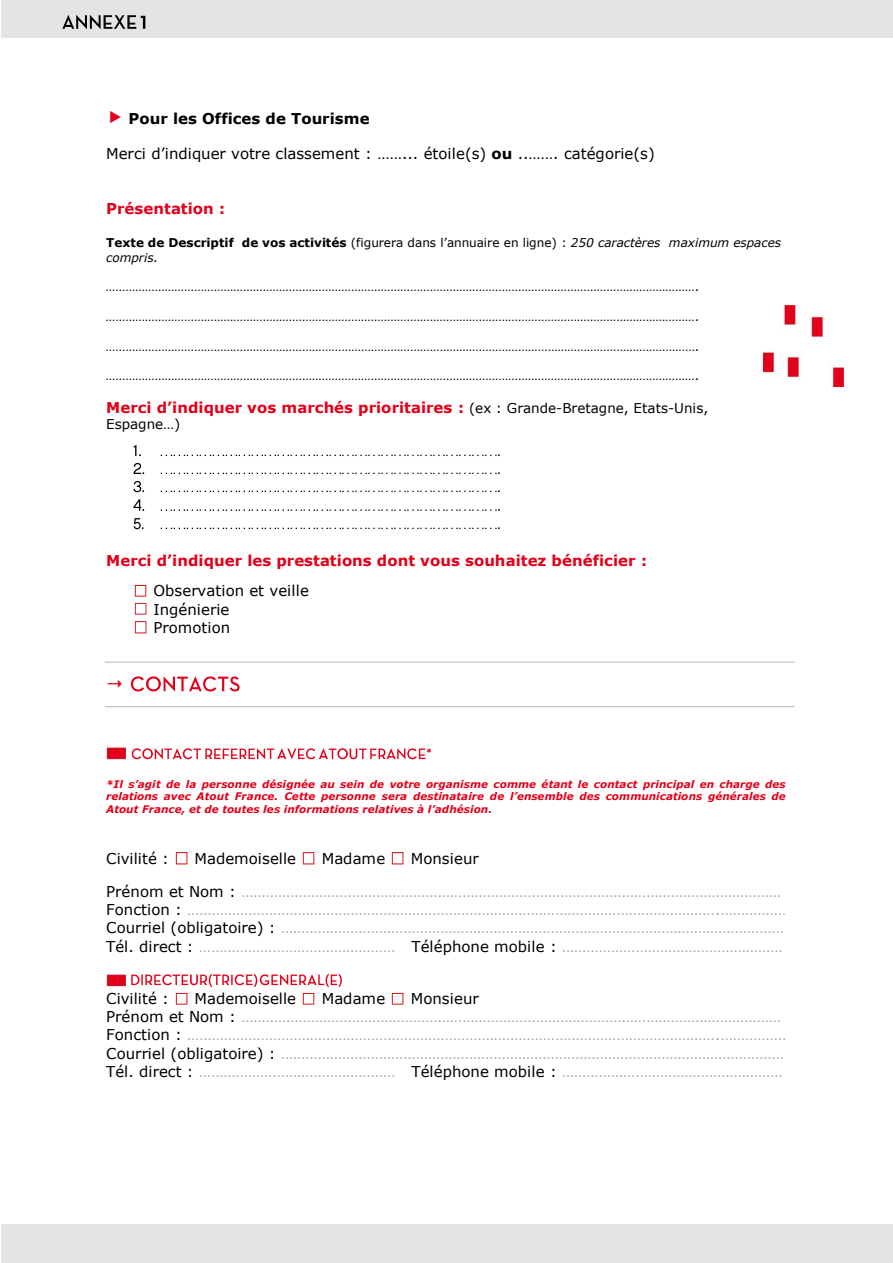
<style>
.page{position:relative;width:893px;height:1263px;background:#fff}
.page>*{position:absolute;margin:0;border:0;box-sizing:border-box;transform-origin:0 0}
.t1{font:15px "Verdana";color:#a6a6a6}
.t2{font:15px "Verdana";color:#000}
.t3{font:700 15px "Verdana";color:#e2001a}
.t4{font:700 15px "Verdana";color:#000}
.t5{font:13.5px "Verdana";color:#000}
.t6{font:italic 12px/14.5px "Verdana";color:#000}
.t7{font:italic 700 10.5px/12.8px "Verdana";letter-spacing:.005em;color:#e2001a;text-align:justify}
.s1{font-weight:700}
.s2{font-weight:700;font-style:normal}
.s3{font-style:normal}
.s4{font-weight:400;font-size:13.5px;color:#000}
.s5{color:#000}
.s6{font-size:10.5px}
.s7{font-size:12px}
</style>
<div class="page">
<img style="left:133px;top:445px;width:8px;height:11px">
<img style="left:160px;top:454px;width:340px;height:76px">
<img style="left:133px;top:462px;width:12px;height:68px">
<img style="left:134px;top:584px;width:13px;height:50px">
<img style="left:131px;top:676px;width:109px;height:16px">
<img style="left:132px;top:748px;width:143px;height:12px">
<img style="left:277px;top:748px;width:90px;height:12px">
<img style="left:370px;top:748px;width:61px;height:12px">
<img style="left:175px;top:852px;width:13px;height:13px">
<img style="left:302px;top:852px;width:13px;height:13px">
<img style="left:391px;top:852px;width:13px;height:13px">
<img style="left:131px;top:974px;width:41px;height:12px">
<img style="left:172px;top:974px;width:88px;height:14px">
<img style="left:260px;top:974px;width:82px;height:14px">
<img style="left:175px;top:992px;width:13px;height:13px">
<img style="left:302px;top:992px;width:13px;height:13px">
<img style="left:391px;top:992px;width:13px;height:13px">
<img style="left:764px;top:306px;width:80px;height:81px">
<hr style="left:105px;top:706px;width:689px;height:1px;background:#bfbfbf">
<hr style="left:105px;top:662px;width:689px;height:1px;background:#bfbfbf">
<img style="left:105px;top:973px;width:21px;height:14px">
<img style="left:105px;top:746px;width:21px;height:15px">
<img style="left:62px;top:11px;width:78px;height:18px">
<img style="left:140px;top:7px;width:14px;height:22px">
<p class="t4" style="left:129px;top:109px;width:243px">Pour les Offices de Tourisme</p>
<p class="t2" style="left:106px;top:144px;width:550px">Merci d’indiquer votre classement : ……... étoile(s) <span class="s1">ou</span> ..……. catégorie(s)</p>
<p class="t3" style="left:106px;top:199px;width:120px">Présentation :</p>
<p class="t6" style="left:106px;top:235px;width:676px"><span class="s2">Texte de Descriptif de vos activités</span> <span class="s3">(figurera dans l’annuaire en ligne) :</span> 250 caractères maximum espaces compris.</p>
<p class="t6" style="left:106px;top:279px;width:595px">……………………………………………………………………………………………………………………………………………………………….</p>
<p class="t6" style="left:106px;top:309px;width:595px">……………………………………………………………………………………………………………………………………………………………….</p>
<p class="t6" style="left:106px;top:338px;width:595px">……………………………………………………………………………………………………………………………………………………………….</p>
<p class="t6" style="left:106px;top:368px;width:595px">……………………………………………………………………………………………………………………………………………………………….</p>
<p class="t3" style="left:106px;top:398px;width:604px">Merci d’indiquer vos marchés prioritaires : <span class="s4">(ex : Grande-Bretagne, Etats-Unis,</span></p>
<p class="t5" style="left:106px;top:416px;width:76px">Espagne…)</p>
<p class="t3" style="left:106px;top:550px;width:542px">Merci d’indiquer les prestations dont vous souhaitez bénéficier :</p>
<p class="t2" style="left:153px;top:581px;width:157px">Observation et veille</p>
<p class="t2" style="left:154px;top:600px;width:77px">Ingénierie</p>
<p class="t2" style="left:153px;top:618px;width:78px">Promotion</p>
<p class="t7" style="left:106px;top:777px;width:681px">*Il s’agit de la personne désignée au sein de votre organisme comme étant le contact principal en charge des relations avec Atout France. Cette personne sera destinataire de l’ensemble des communications générales de Atout France, et de toutes les informations relatives à l’adhésion.</p>
<p class="t2" style="left:106px;top:849px;width:64px">Civilité :</p>
<p class="t2" style="left:194px;top:849px;width:103px">Mademoiselle</p>
<p class="t2" style="left:322px;top:849px;width:65px">Madame</p>
<p class="t2" style="left:411px;top:849px;width:70px">Monsieur</p>
<p class="t1" style="left:106px;top:882px;width:676px"><span class="s5">Prénom et Nom :</span> ……………………………………………………………………………………………………………………</p>
<p class="t1" style="left:106px;top:900px;width:681px"><span class="s5">Fonction :</span> ………………………………………………………………………………………………………………….……………<span class="s6">.</span></p>
<p class="t1" style="left:106px;top:918px;width:679px"><span class="s5">Courriel (obligatoire) :</span> ……………………………………………………………………………………………………………</p>
<p class="t1" style="left:106px;top:937px;width:678px"><span class="s5">Tél. direct :</span> ………………………………………… <span class="s5">Téléphone mobile :</span> ………………………………………………</p>
<p class="t2" style="left:106px;top:989px;width:64px">Civilité :</p>
<p class="t2" style="left:194px;top:989px;width:103px">Mademoiselle</p>
<p class="t2" style="left:322px;top:989px;width:65px">Madame</p>
<p class="t2" style="left:411px;top:989px;width:70px">Monsieur</p>
<p class="t1" style="left:106px;top:1007px;width:676px"><span class="s5">Prénom et Nom :</span> ……………………………………………………………………………………………………………………</p>
<p class="t1" style="left:106px;top:1025px;width:682px"><span class="s5">Fonction :</span> ………………………………………………………………………………………………………………….……………<span class="s7">.</span></p>
<p class="t1" style="left:106px;top:1044px;width:679px"><span class="s5">Courriel (obligatoire) :</span> ……………………………………………………………………………………………………………</p>
<p class="t1" style="left:106px;top:1062px;width:678px"><span class="s5">Tél. direct :</span> ………………………………………… <span class="s5">Téléphone mobile :</span> ………………………………………………</p>
</div>
